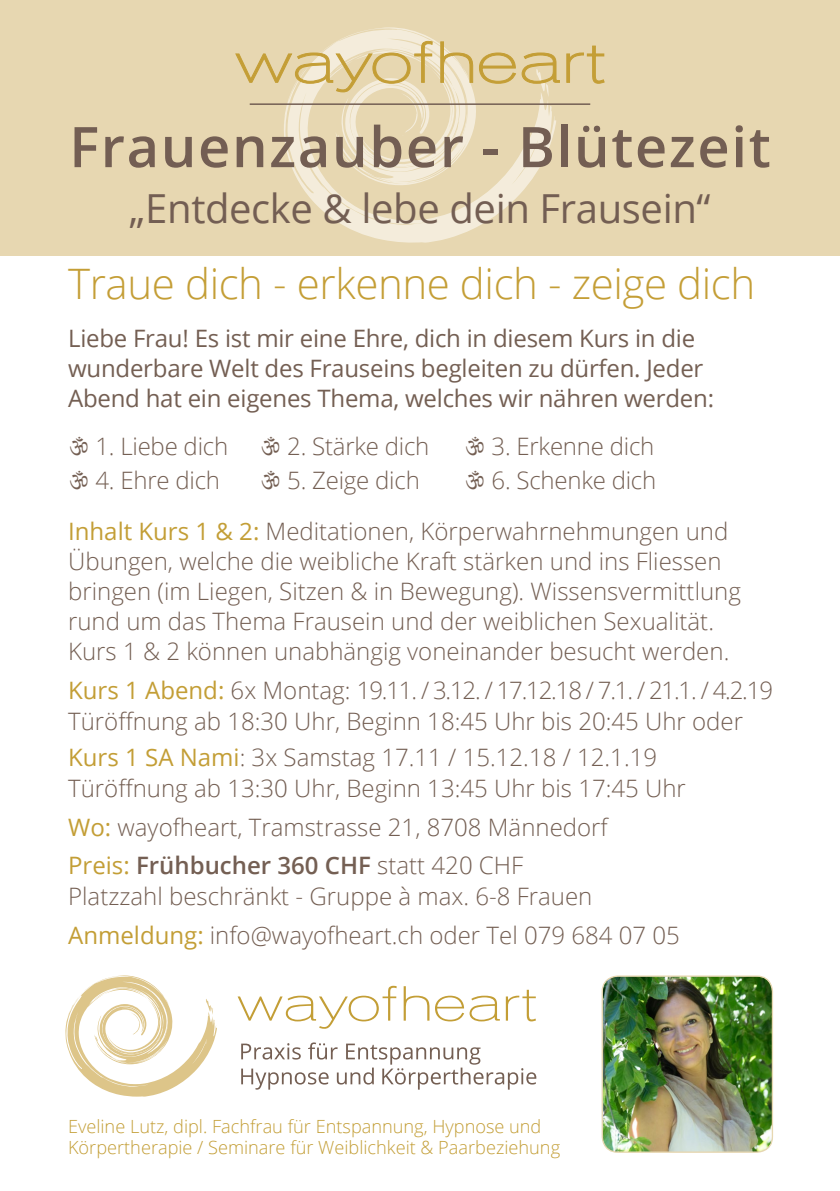
<style>
.page{position:relative;width:840px;height:1191px;background:#fff}
.page>*{position:absolute;margin:0;border:0;box-sizing:border-box;transform-origin:0 0}
.t1{font:600 56px "Open Sans";letter-spacing:.03em;color:#735e53}
.t2{font:300 42px "Open Sans";letter-spacing:-.01em;color:#c49e36}
.t3{font:40px "Open Sans";letter-spacing:-.01em;color:#735e53}
.t4{font:300 24px/30px "Open Sans";color:#745f53}
.t5{font:24px/30px "Open Sans";letter-spacing:-.01em;color:#745f53}
.t6{font:300 18.2px/21.2px "Open Sans";color:#c39e36}
.s1{font-weight:400;color:#c39e36}
.s2{font-weight:600}
</style>
<div class="page">
<div style="left:0;top:0;width:839px;height:255px;background:#e7d7b1"></div>
<svg style="left:296px;top:176px;width:238px;height:67px"></svg>
<svg style="left:235px;top:27px;width:324px;height:149px"></svg>
<svg style="left:566px;top:46px;width:38px;height:38px"></svg>
<hr style="left:249px;top:103px;width:341px;height:2px;background:#735e53">
<img style="left:603px;top:976px;width:169px;height:176px">
<div style="left:601px;top:975px;width:171px;height:177px;border:1px solid #e7d7b1;border-radius:16px"></div>
<svg style="left:65px;top:975px;width:152px;height:121px"></svg>
<svg style="left:237px;top:985px;width:159px;height:43px"></svg>
<svg style="left:403px;top:986px;width:26px;height:34px"></svg>
<svg style="left:435px;top:995px;width:64px;height:26px"></svg>
<svg style="left:505px;top:989px;width:30px;height:32px"></svg>
<svg style="left:241px;top:1042px;width:295px;height:47px"></svg>
<h1 class="t1" style="left:69px;top:108px;width:702px">Frauenzauber - Blütezeit</h1>
<h3 class="t3" style="left:129px;top:181px;width:582px">„Entdecke &amp; lebe dein Frausein“</h3>
<h2 class="t2" style="left:68px;top:255px;width:688px">Traue dich - erkenne dich - zeige dich</h2>
<p class="t5" style="left:68px;top:323px;width:647px">Liebe Frau! Es ist mir eine Ehre, dich in diesem Kurs in die wunderbare Welt des Frauseins begleiten zu dürfen. Jeder<br>Abend hat ein eigenes Thema, welches wir nähren werden:</p>
<p class="t4" style="left:95px;top:431px;width:134px">1. Liebe dich</p>
<p class="t4" style="left:95px;top:465px;width:126px">4. Ehre dich</p>
<p class="t4" style="left:287px;top:431px;width:144px">2. Stärke dich</p>
<p class="t4" style="left:287px;top:465px;width:134px">5. Zeige dich</p>
<p class="t4" style="left:491px;top:431px;width:164px">3. Erkenne dich</p>
<p class="t4" style="left:491px;top:465px;width:166px">6. Schenke dich</p>
<p class="t4" style="left:68px;top:516px;width:674px"><span class="s1">Inhalt Kurs 1 &amp; 2:</span> Meditationen, Körperwahrnehmungen und Übungen, welche die weibliche Kraft stärken und ins Fliessen bringen (im Liegen, Sitzen &amp; in Bewegung). Wissensvermittlung rund um das Thema Frausein und der weiblichen Sexualität.<br>Kurs 1 &amp; 2 können unabhängig voneinander besucht werden.</p>
<p class="t4" style="left:68px;top:674px;width:706px;line-height:30.8px"><span class="s1">Kurs 1 Abend:</span> 6x Montag: 19.11. / 3.12. / 17.12.18 / 7.1. / 21.1. / 4.2.19<br>Türöffnung ab 18:30 Uhr, Beginn 18:45 Uhr bis 20:45 Uhr oder</p>
<p class="t4" style="left:68px;top:741px;width:619px;line-height:30.8px"><span class="s1">Kurs 1 SA Nami</span>: 3x Samstag 17.11 / 15.12.18 / 12.1.19<br>Türöffnung ab 13:30 Uhr, Beginn 13:45 Uhr bis 17:45 Uhr</p>
<p class="t4" style="left:68px;top:806px;width:541px;line-height:38.8px"><span class="s1">Wo:</span> wayofheart, Tramstrasse 21, 8708 Männedorf<br><span class="s1">Preis:</span> <span class="s2">Frühbucher 360 CHF</span> statt 420 CHF</p>
<p class="t4" style="left:68px;top:876px;width:613px;line-height:38.8px">Platzzahl beschränkt - Gruppe à max. 6-8 Frauen<br><span class="s1">Anmeldung:</span> info@wayofheart.ch oder Tel 079 684 07 05</p>
<p class="t6" style="left:68px;top:1115px;width:493px">Eveline Lutz, dipl. Fachfrau für Entspannung, Hypnose und<br>Körpertherapie / Seminare für Weiblichkeit &amp; Paarbeziehung</p>
</div>
